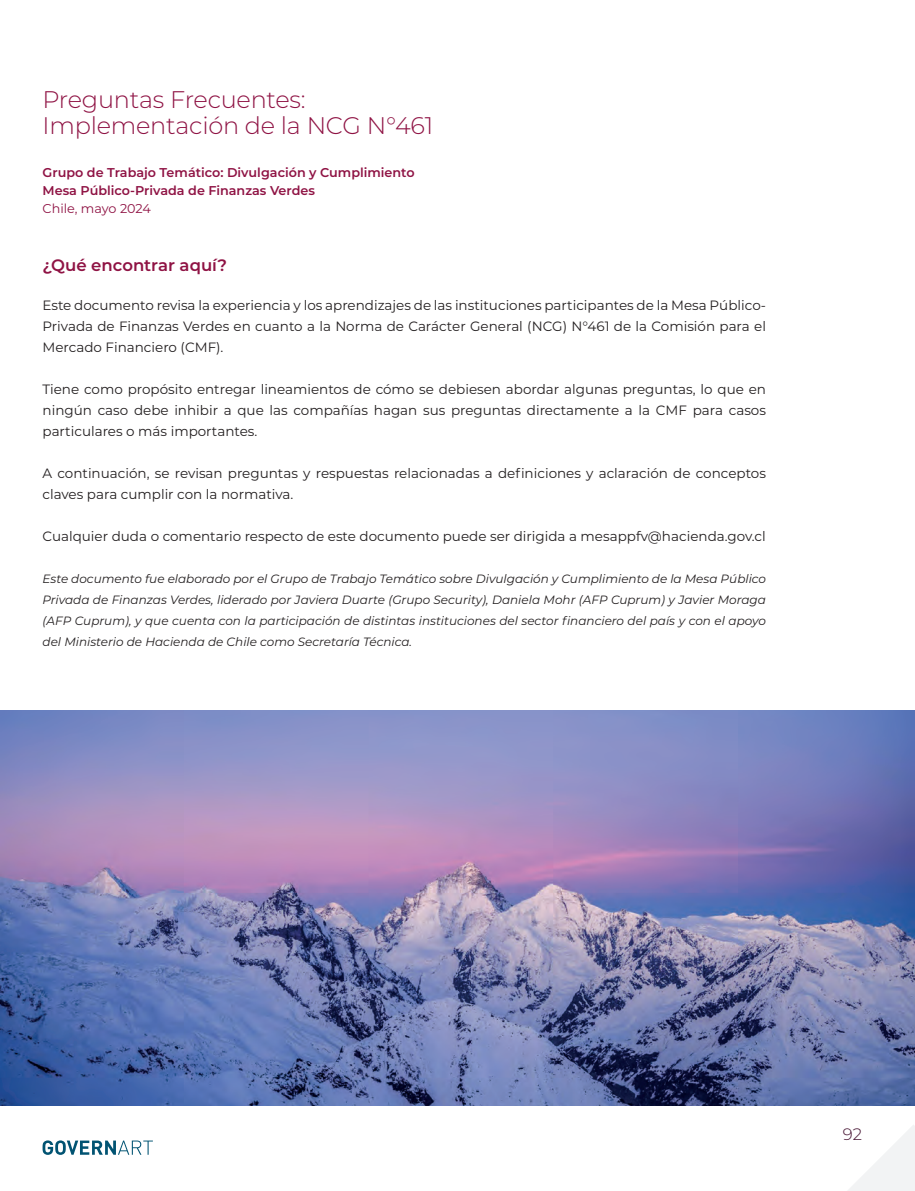
<style>
.page{position:relative;width:915px;height:1191px;background:#fff}
.page>*{position:absolute;margin:0;border:0;box-sizing:border-box;transform-origin:0 0}
.t1{font:300 24px/25.5px "Montserrat";letter-spacing:-.01em;color:#8f1344}
.t2{font:600 16.5px "Montserrat";color:#8f1344}
.t3{font:300 16.5px "Montserrat";color:#461332}
.t4{font:13.5px/21px "Montserrat";color:#231f20;text-align:justify}
.t5{font:600 12.75px/18px "Montserrat";color:#8f1344}
.t6{font:12.75px "Montserrat";color:#8f1344}
.t7{font:italic 12px/21px "Montserrat";color:#231f20;text-align:justify}
</style>
<div class="page">
<svg style="left:43px;top:1140px;width:110px;height:14px"></svg>
<svg style="left:848px;top:1125px;width:66px;height:66px"></svg>
<img style="left:0;top:710px;width:914px;height:396px">
<h1 class="t1" style="left:43px;top:86px;width:392px">Preguntas Frecuentes:<br>Implementación de la NCG N°461</h1>
<p class="t5" style="left:43px;top:163px;width:373px">Grupo de Trabajo Temático: Divulgación y Cumplimiento<br>Mesa Público-Privada de Finanzas Verdes</p>
<p class="t6" style="left:43px;top:200px;width:110px">Chile, mayo 2024</p>
<p class="t2" style="left:43px;top:254px;width:186px">¿Qué encontrar aquí?</p>
<p class="t4" style="left:43px;top:294px;width:724px">Este documento revisa la experiencia y los aprendizajes de las instituciones participantes de la Mesa Público-Privada de Finanzas Verdes en cuanto a la Norma de Carácter General (NCG) N°461 de la Comisión para el Mercado Financiero (CMF).</p>
<p class="t4" style="left:43px;top:378px;width:724px">Tiene como propósito entregar lineamientos de cómo se debiesen abordar algunas preguntas, lo que en ningún caso debe inhibir a que las compañías hagan sus preguntas directamente a la CMF para casos particulares o más importantes.</p>
<p class="t4" style="left:43px;top:462px;width:724px">A continuación, se revisan preguntas y respuestas relacionadas a definiciones y aclaración de conceptos claves para cumplir con la normativa.</p>
<p class="t4" style="left:43px;top:525px;width:724px">Cualquier duda o comentario respecto de este documento puede ser dirigida a mesappfv@hacienda.gov.cl</p>
<p class="t7" style="left:43px;top:568px;width:724px">Este documento fue elaborado por el Grupo de Trabajo Temático sobre Divulgación y Cumplimiento de la Mesa Público Privada de Finanzas Verdes, liderado por Javiera Duarte (Grupo Security), Daniela Mohr (AFP Cuprum) y Javier Moraga (AFP Cuprum), y que cuenta con la participación de distintas instituciones del sector financiero del país y con el apoyo del Ministerio de Hacienda de Chile como Secretaría Técnica.</p>
<p class="t3" style="left:842px;top:1123px;width:21px">92</p>
</div>
